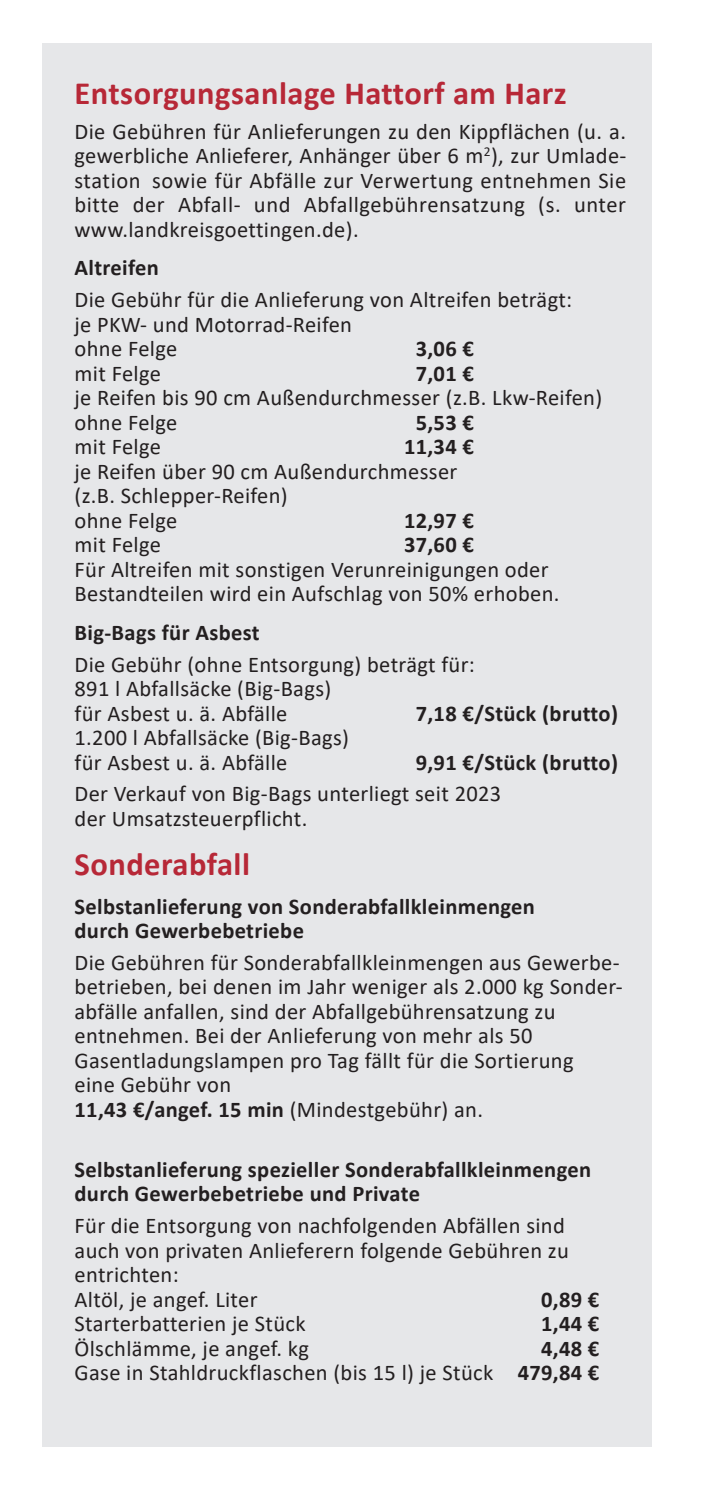
<style>
.page{position:relative;width:709px;height:1489px;background:#fff}
.page>*{position:absolute;margin:0;border:0;box-sizing:border-box;transform-origin:0 0}
.t1{font:700 32.5px "Calibri";letter-spacing:.015em;color:#b72837}
.t2{font:22.5px/24.5px "Calibri";letter-spacing:.015em;color:#231f20}
.t3{font:700 22.5px/24.5px "Calibri";letter-spacing:.015em;color:#231f20}
.s1{font-weight:700}
</style>
<div class="page">
<div style="left:43px;top:43px;width:609px;height:1403px;background:#e6e7e9"></div>
<h1 class="t1" style="left:75px;top:73px;width:494px">Entsorgungsanlage Hattorf am Harz</h1>
<p class="t2" style="left:75px;top:119px;width:553px;text-align:justify">Die Gebühren für Anlieferungen zu den Kippflächen (u. a. gewerbliche An lieferer, Anhänger über 6 m<sup>2</sup>), zur Umlade‐ station sowie für Abfälle zur Verwertung entnehmen Sie bitte der Abfall‐ und Abfallgebührensatzung (s. unter www.landkreisgoettingen.de).</p>
<p class="t3" style="left:75px;top:255px;width:86px">Altreifen</p>
<p class="t2" style="left:75px;top:287px;width:499px">Die Gebühr für die Anlieferung von Altreifen beträgt: je PKW‐ und Motorrad‐Reifen<br>ohne Felge</p>
<p class="t3" style="left:416px;top:336px;width:60px">3,06 €</p>
<p class="t2" style="left:75px;top:360px;width:88px">mit Felge</p>
<p class="t3" style="left:416px;top:360px;width:60px">7,01 €</p>
<p class="t2" style="left:75px;top:385px;width:529px">je Reifen bis 90 cm Außendurchmesser (z.B. Lkw‐Reifen) ohne Felge</p>
<p class="t3" style="left:416px;top:409px;width:60px">5,53 €</p>
<p class="t2" style="left:75px;top:434px;width:88px">mit Felge</p>
<p class="t3" style="left:404px;top:434px;width:71px">11,34 €</p>
<p class="t2" style="left:75px;top:458px;width:384px">je Reifen über 90 cm Außendurchmesser (z.B. Schlepper‐Reifen)<br>ohne Felge</p>
<p class="t3" style="left:404px;top:507px;width:71px">12,97 €</p>
<p class="t2" style="left:75px;top:532px;width:88px">mit Felge</p>
<p class="t3" style="left:404px;top:532px;width:71px">37,60 €</p>
<p class="t2" style="left:75px;top:556px;width:486px">Für Altreifen mit sonstigen Verunreinigungen oder<br>Bestandteilen wird ein Aufschlag von 50% erhoben.</p>
<p class="t3" style="left:75px;top:620px;width:187px">Big-Bags für Asbest</p>
<p class="t2" style="left:75px;top:651px;width:402px">Die Gebühr (ohne Entsorgung) beträgt für:<br>891 l Abfallsäcke (Big‐Bags)<br>für Asbest u. ä. Abfälle</p>
<p class="t3" style="left:416px;top:700px;width:204px">7,18 €/Stück (brutto)</p>
<p class="t2" style="left:75px;top:725px;width:276px">1.200 l Abfallsäcke (Big‐Bags) für Asbest u. ä. Abfälle</p>
<p class="t3" style="left:416px;top:749px;width:204px">9,91 €/Stück (brutto)</p>
<p class="t2" style="left:75px;top:781px;width:428px">Der Verkauf von Big‐Bags unterliegt seit 2023 der Umsatzsteuerpflicht.</p>
<h1 class="t1" style="left:75px;top:844px;width:177px">Sonderabfall</h1>
<p class="t3" style="left:75px;top:893px;width:462px">Selbstanlieferung von Sonderabfallkleinmengen durch Gewerbebetriebe</p>
<p class="t2" style="left:75px;top:949px;width:550px">Die Gebühren für Sonderabfallkleinmengen aus Gewerbe‐ betrieben, bei denen im Jahr weniger als 2.000 kg Sonder‐ abfälle anfallen, sind der Abfallgebührensatzung zu entnehmen. Bei der Anlieferung von mehr als 50<br>Gasentladungs lampen pro Tag fällt für die Sortierung<br>eine Gebühr von<br><span class="s1">11,43 €/angef. 15 min</span> (Mindestgebühr) an.</p>
<p class="t3" style="left:75px;top:1156px;width:518px">Selbstanlieferung spezieller Sonderabfallkleinmengen durch Gewerbebetriebe und Private</p>
<p class="t2" style="left:75px;top:1212px;width:496px">Für die Entsorgung von nachfolgenden Abfällen sind auch von privaten Anlieferern folgende Gebühren zu entrichten:<br>Altöl, je angef. Liter</p>
<p class="t3" style="left:541px;top:1286px;width:60px">0,89 €</p>
<p class="t2" style="left:75px;top:1310px;width:232px">Starterbatterien je Stück</p>
<p class="t3" style="left:541px;top:1310px;width:60px">1,44 €</p>
<p class="t2" style="left:75px;top:1335px;width:236px">Ölschlämme, je angef. kg</p>
<p class="t2" style="left:75px;top:1335px;width:526px;text-align:right"><span class="s1">4,48 €<br></span>Gase in Stahldruckflaschen (bis 15 l) je Stück <span class="s1">479,84 €</span></p>
</div>
